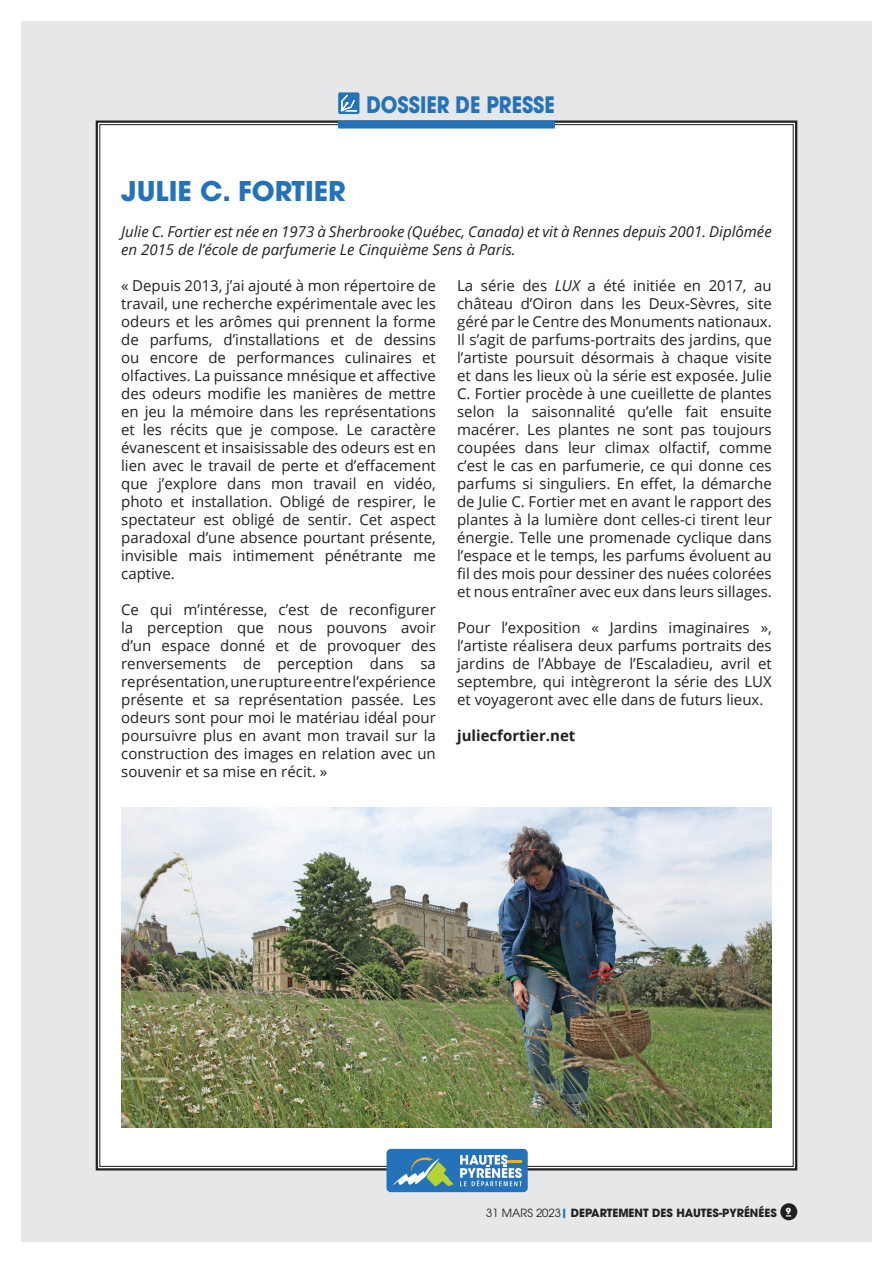
<style>
.page{position:relative;width:893px;height:1263px;background:#fff}
.page>*{position:absolute;margin:0;border:0;box-sizing:border-box;transform-origin:0 0}
.t1{font:700 27px "ITC Avant Garde Pro";color:#2472ba}
.t2{font:700 22.5px "ITC Avant Garde Pro";color:#2472ba;scale:.87 1}
.t3{font:15px/18px "Open Sans";color:#231f20;text-align:justify}
.t4{font:italic 15px/18px "Open Sans";color:#231f20}
.t5{font:700 15px "Open Sans";color:#231f20}
.t6{font:700 11.25px "ITC Avant Garde Pro";color:#231f20}
.s1{font-style:italic}
.s2{font-weight:400}
.s3{color:#2472ba}
</style>
<div class="page">
<div style="left:21px;top:21px;width:851px;height:1221px;background:#e6e7e9"></div>
<div style="left:95px;top:120px;width:703px;height:1051px;background:#fff"></div>
<div style="left:338px;top:120px;width:217px;height:9px;background:#2472ba"></div>
<div style="left:338px;top:92px;width:21px;height:22px;border:2px solid #2472ba"></div>
<svg style="left:341px;top:95px;width:16px;height:17px"></svg>
<div style="left:780px;top:1203px;width:17px;height:17px;background:#231f20;border-radius:50%"></div>
<div style="left:386px;top:1149px;width:142px;height:43px;background:#2472ba;border-radius:4px"></div>
<svg style="left:460px;top:1155px;width:62px;height:31px"></svg>
<svg style="left:392px;top:1157px;width:62px;height:29px"></svg>
<img style="left:121px;top:808px;width:651px;height:319px">
<h2 class="t2" style="left:366px;top:89px;width:218px">DOSSIER DE PRESSE</h2>
<h1 class="t1" style="left:121px;top:173px;width:226px">JULIE C. FORTIER</h1>
<p class="t4" style="left:121px;top:222px;width:652px">Julie C. Fortier est née en 1973 à Sherbrooke (Québec, Canada) et vit à Rennes depuis 2001. Diplômée en 2015 de l’école de parfumerie Le Cinquième Sens à Paris.</p>
<p class="t3" style="left:121px;top:276px;width:316px">« Depuis 2013, j’ai ajouté à mon répertoire de travail, une recherche expérimentale avec les odeurs et les arômes qui prennent la forme de parfums, d’installations et de dessins ou encore de performances culinaires et olfactives. La puissance mnésique et affective des odeurs modifie les manières de mettre en jeu la mémoire dans les représentations et les récits que je compose. Le caractère évanescent et insaisissable des odeurs est en lien avec le travail de perte et d’effacement que j’explore dans mon travail en vidéo, photo et installation. Obligé de respirer, le spectateur est obligé de sentir. Cet aspect paradoxal d’une absence pourtant présente, invisible mais intimement pénétrante me captive.</p>
<p class="t3" style="left:121px;top:600px;width:316px">Ce qui m’intéresse, c’est de reconfigurer la perception que nous pouvons avoir d’un espace donné et de provoquer des renversements de perception dans sa représentation, une rupture entre l’expérience présente et sa représentation passée. Les odeurs sont pour moi le matériau idéal pour poursuivre plus en avant mon travail sur la construction des images en relation avec un souvenir et sa mise en récit. »</p>
<p class="t3" style="left:457px;top:276px;width:316px">La série des <span class="s1">LUX</span> a été initiée en 2017, au château d’Oiron dans les Deux-Sèvres, site géré par le Centre des Monuments nationaux.<br>Il s’agit de parfums-portraits des jardins, que l’artiste poursuit désormais à chaque visite et dans les lieux où la série est exposée. Julie C. Fortier procède à une cueillette de plantes selon la saisonnalité qu’elle fait ensuite macérer. Les plantes ne sont pas toujours coupées dans leur climax olfactif, comme c’est le cas en parfumerie, ce qui donne ces parfums si singuliers. En effet, la démarche de Julie C. Fortier met en avant le rapport des plantes à la lumière dont celles-ci tirent leur énergie. Telle une promenade cyclique dans l’espace et le temps, les parfums évoluent au fil des mois pour dessiner des nuées colorées et nous entraîner avec eux dans leurs sillages.</p>
<p class="t3" style="left:457px;top:618px;width:316px">Pour l’exposition « Jardins imaginaires », l’artiste réalisera deux parfums portraits des jardins de l’Abbaye de l’Escaladieu, avril et septembre, qui intègreront la série des LUX et voyageront avec elle dans de futurs lieux.</p>
<p class="t5" style="left:457px;top:725px;width:120px">juliecfortier.net</p>
<p class="t6" style="left:486px;top:1205px;width:306px"><span class="s2">31 MARS 2023</span><span class="s3">|</span> DEPARTEMENT DES HAUTES-PYRÉNÉES <sup>9</sup></p>
</div>
